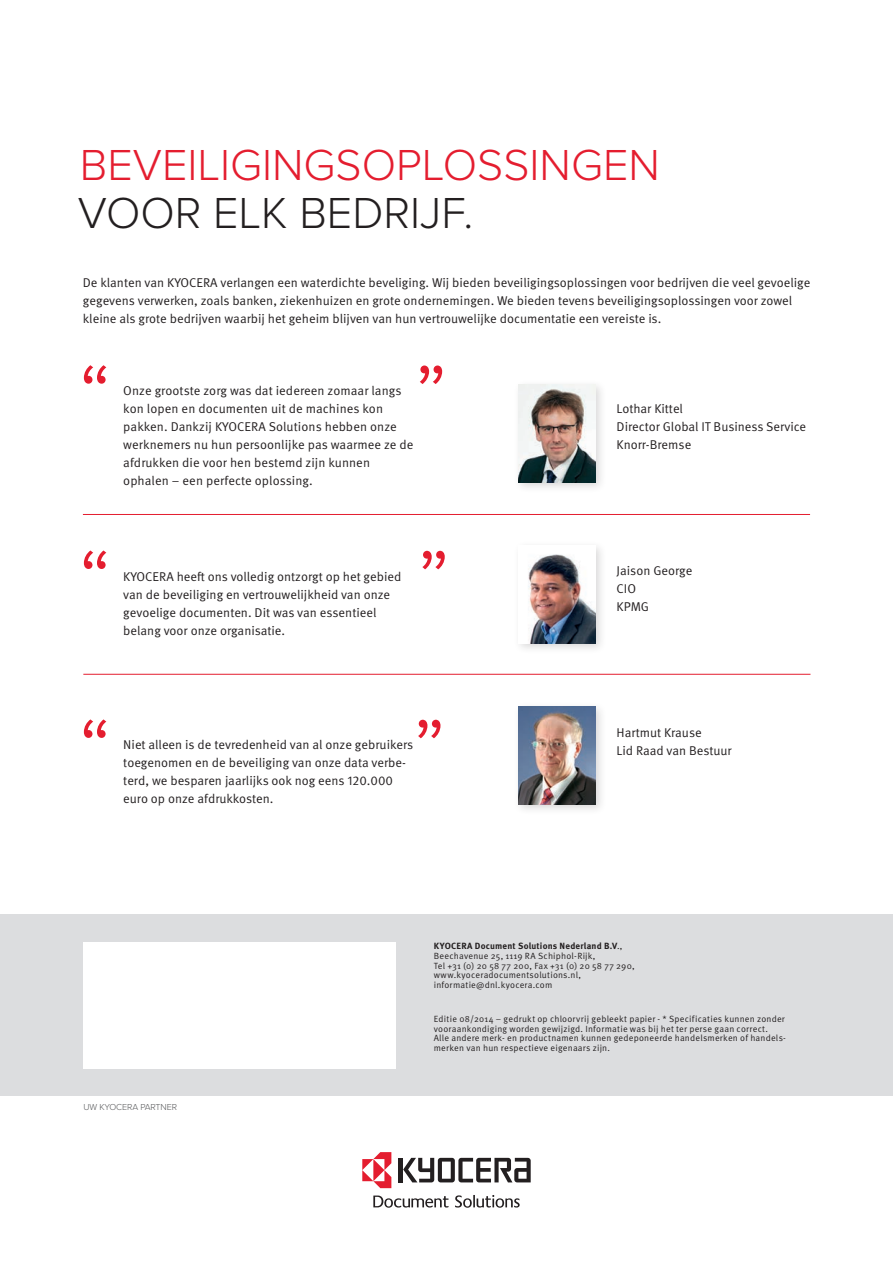
<style>
.page{position:relative;width:893px;height:1263px;background:#fff}
.page>*{position:absolute;margin:0;border:0;box-sizing:border-box;transform-origin:0 0}
.Zwischen-HL_1_14pt{font:300 92.4px "Proxima Nova";color:#e41d2f}
.Headline{font:300 45px/48px "Proxima Nova";color:#e41d2f}
.Copy_8_5_pt___ZA_12{font:12.75px/18px "Meta Pro Norm";color:#231f20}
.Adresszeile_Praxis_8{font:9px/9.8px "Meta Pro Norm";letter-spacing:.025em;color:#231f20}
.Adresszeile_Praxis_8-2{font:700 9px "Meta Pro";letter-spacing:.02em;color:#231f20}
.t1{font:300 9px "Proxima Nova";letter-spacing:-.01em;color:#57585a}
.s1{color:#231f20}
.s2{font-family:"Meta Pro Norm";font-weight:400}
</style>
<div class="page">
<div style="left:513px;top:380px;width:93px;height:114px;background:#231f20;opacity:.17"></div>
<img style="left:519px;top:385px;width:76px;height:98px">
<div style="left:513px;top:701px;width:93px;height:115px;background:#231f20;opacity:.17"></div>
<img style="left:519px;top:707px;width:76px;height:97px">
<div style="left:513px;top:540px;width:93px;height:115px;background:#231f20;opacity:.17"></div>
<img style="left:519px;top:545px;width:76px;height:98px">
<div style="left:0;top:914px;width:893px;height:182px;background:#dcdddf"></div>
<hr style="left:399px;top:1158px;width:4px;height:24px;background:#231f20">
<svg style="left:403px;top:1158px;width:128px;height:24px"></svg>
<svg style="left:455px;top:1195px;width:65px;height:13px"></svg>
<svg style="left:373px;top:1195px;width:75px;height:13px"></svg>
<svg style="left:362px;top:1152px;width:29px;height:36px"></svg>
<div style="left:83px;top:942px;width:313px;height:126px;background:#fff"></div>
<hr style="left:83px;top:514px;width:727px;height:1px;background:#e41d2f">
<hr style="left:83px;top:674px;width:727px;height:1px;background:#e41d2f">
<p class="Headline" style="left:78px;top:142px;width:583px">BEVEILIGINGSOPLOSSINGEN<br><span class="s1">VOOR ELK BEDRIJF.</span></p>
<p class="Copy_8_5_pt___ZA_12" style="left:83px;top:272px;width:729px">De klanten van KYOCERA verlangen een waterdichte beveliging. Wij bieden beveiligingsoplossingen voor bedrijven die veel gevoelige gegevens verwerken, zoals banken, ziekenhuizen en grote ondernemingen. We bieden tevens beveiligingsoplossingen voor zowel kleine als grote bedrijven waarbij het geheim blijven van hun vertrouwelijke documentatie een vereiste is.</p>
<p class="Zwischen-HL_1_14pt" style="left:78px;top:344px;width:35px">“</p>
<p class="Zwischen-HL_1_14pt" style="left:414px;top:289px;width:35px">„</p>
<p class="Copy_8_5_pt___ZA_12" style="left:123px;top:380px;width:292px">Onze grootste zorg was dat iedereen zomaar langs kon lopen en documenten uit de machines kon pakken. Dankzij KYOCERA Solutions hebben onze werknemers nu hun persoonlijke pas waarmee ze de afdrukken die voor hen bestemd zijn kunnen ophalen – een perfecte oplossing.</p>
<p class="Copy_8_5_pt___ZA_12" style="left:617px;top:398px;width:191px">Lothar Kittel<br>Director Global IT Business Service</p>
<p class="Copy_8_5_pt___ZA_12" style="left:617px;top:434px;width:76px">Knorr-Bremse</p>
<p class="Zwischen-HL_1_14pt" style="left:78px;top:529px;width:35px">“</p>
<p class="Copy_8_5_pt___ZA_12" style="left:123px;top:566px;width:280px">KYOCERA heeft ons volledig ontzorgt op het gebied van de beveiliging en vertrouwelijkheid van onze gevoelige documenten. Dit was van essentieel belang voor onze organisatie.</p>
<p class="Zwischen-HL_1_14pt" style="left:417px;top:474px;width:35px">„</p>
<p class="Copy_8_5_pt___ZA_12" style="left:617px;top:560px;width:77px">Jaison George</p>
<p class="Copy_8_5_pt___ZA_12" style="left:617px;top:578px;width:21px">CIO</p>
<p class="Copy_8_5_pt___ZA_12" style="left:617px;top:596px;width:34px">KPMG</p>
<p class="Zwischen-HL_1_14pt" style="left:78px;top:698px;width:35px">“</p>
<p class="Zwischen-HL_1_14pt" style="left:413px;top:643px;width:35px">„</p>
<p class="Copy_8_5_pt___ZA_12" style="left:123px;top:734px;width:291px">Niet alleen is de tevredenheid van al onze gebruikers toegenomen en de beveiliging van onze data verbe&shy;terd, we besparen jaarlijks ook nog eens 120.000 euro op onze afdrukkosten.</p>
<p class="Copy_8_5_pt___ZA_12" style="left:617px;top:722px;width:87px">Hartmut Krause</p>
<p class="Copy_8_5_pt___ZA_12" style="left:617px;top:740px;width:117px">Lid Raad van Bestuur</p>
<p class="Adresszeile_Praxis_8-2" style="left:434px;top:939px;width:190px">KYOCERA Document Solutions Nederland B.V<span class="s2">.,</span></p>
<p class="Adresszeile_Praxis_8" style="left:434px;top:950px;width:203px">Beechavenue 25, 1119 RA Schiphol-Rijk,<br>Tel +31 (0) 20 58 77 200, Fax +31 (0) 20 58 77 290, www.kyoceradocumentsolutions.nl,</p>
<p class="Adresszeile_Praxis_8" style="left:434px;top:979px;width:120px">informatie@dnl.kyocera.com</p>
<p class="Adresszeile_Praxis_8" style="left:434px;top:1013px;width:353px">Editie 08/2014 – gedrukt op chloorvrij gebleekt papier - * Specificaties kunnen zonder</p>
<p class="Adresszeile_Praxis_8" style="left:434px;top:1023px;width:336px">vooraankondiging worden gewijzigd. Informatie was bij het ter perse gaan correct.</p>
<p class="Adresszeile_Praxis_8" style="left:434px;top:1033px;width:354px">Alle andere merk- en productnamen kunnen gedeponeerde handelsmerken of handels-</p>
<p class="Adresszeile_Praxis_8" style="left:434px;top:1042px;width:178px">merken van hun respectieve eigenaars zijn.</p>
<p class="t1" style="left:83px;top:1101px;width:95px">UW KYOCERA PARTNER</p>
</div>
